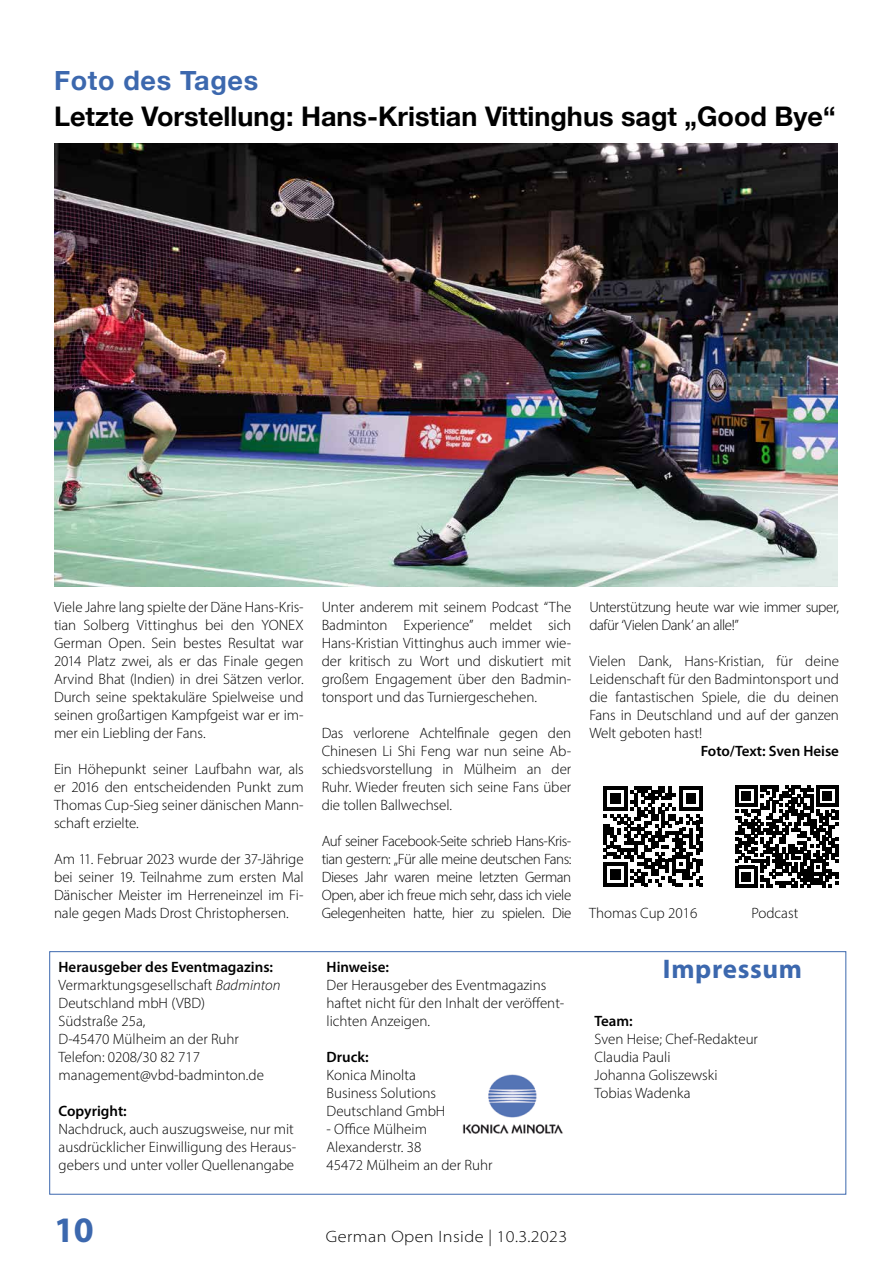
<style>
.page{position:relative;width:893px;height:1263px;background:#fff}
.page>*{position:absolute;margin:0;border:0;box-sizing:border-box;transform-origin:0 0}
.t1{font:700 36px "Myriad Pro";color:#3c68ae}
.t2{font:700 27px "Helvetica Neue";color:#000}
.t3{font:700 27px "Helvetica Neue";letter-spacing:.025em;color:#3c68ae}
.t4{font:700 27px "Myriad Pro";letter-spacing:.025em;color:#3c68ae}
.t5{font:300 semi-expanded 16.5px "Myriad Pro";letter-spacing:.025em;color:#000}
.t6{font:300 15px/18px "Myriad Pro";color:#000;text-align:justify}
.t7{font:600 15px "Myriad Pro";color:#000}
.t8{font:300 15px/18px "Myriad Pro";letter-spacing:-.03em;color:#000}
.s1{font-style:italic}
</style>
<div class="page">
<img style="left:462px;top:1074px;width:101px;height:60px">
<div style="left:49px;top:951px;width:797px;height:243px;border:1px solid #3c68ae"></div>
<svg style="left:603px;top:786px;width:100px;height:100px"></svg>
<img style="left:54px;top:144px;width:783px;height:443px">
<svg style="left:735px;top:785px;width:103px;height:103px"></svg>
<h2 class="t3" style="left:54px;top:59px;width:206px">Foto des Tages</h2>
<h2 class="t2" style="left:54px;top:95px;width:783px">Letzte Vorstellung: Hans-Kristian Vittinghus sagt „Good Bye“</h2>
<p class="t6" style="left:54px;top:598px;width:251px">Viele Jahre lang spielte der Däne Hans-Kris&shy;tian Solberg Vittinghus bei den YONEX German Open. Sein bestes Resultat war 2014 Platz zwei, als er das Finale gegen Arvind Bhat (Indien) in drei Sätzen verlor.<br>Durch seine spektakuläre Spielweise und seinen großartigen Kampfgeist war er im&shy;mer ein Liebling der Fans.</p>
<p class="t6" style="left:54px;top:760px;width:251px">Ein Höhepunkt seiner Laufbahn war, als er 2016 den entscheidenden Punkt zum Thomas Cup-Sieg seiner dänischen Mann&shy;schaft erzielte.</p>
<p class="t6" style="left:54px;top:850px;width:251px">Am 11. Februar 2023 wurde der 37-Jährige bei seiner 19. Teilnahme zum ersten Mal Dänischer Meister im Herreneinzel im Fi&shy;nale gegen Mads Drost Christophersen.</p>
<p class="t6" style="left:322px;top:598px;width:251px">Unter anderem mit seinem Podcast “The Badminton Experience” meldet sich Hans-Kristian Vittinghus auch immer wie&shy;der kritisch zu Wort und diskutiert mit großem Engagement über den Badmin&shy;tonsport und das Turniergeschehen.</p>
<p class="t6" style="left:322px;top:724px;width:251px">Das verlorene Achtelfinale gegen den Chinesen Li Shi Feng war nun seine Ab&shy;schiedsvorstellung in Mülheim an der Ruhr. Wieder freuten sich seine Fans über die tollen Ballwechsel.</p>
<p class="t6" style="left:322px;top:832px;width:251px">Auf seiner Facebook-Seite schrieb Hans-Kris&shy;tian gestern: „Für alle meine deutschen Fans:<br>Dieses Jahr waren meine letzten German Open, aber ich freue mich sehr, dass ich viele Gelegenheiten hatte, hier zu spielen. Die</p>
<p class="t8" style="left:589px;top:598px;width:251px">Unterstützung heute war wie immer super, dafür ‘Vielen Dank’ an alle!”</p>
<p class="t6" style="left:589px;top:652px;width:251px">Vielen Dank, Hans-Kristian, für deine Leidenschaft für den Badmintonsport und die fantastischen Spiele, die du deinen Fans in Deutschland und auf der ganzen Welt geboten hast!</p>
<p class="t7" style="left:701px;top:741px;width:140px">Foto/Text: Sven Heise</p>
<p class="t6" style="left:589px;top:904px;width:110px">Thomas Cup 2016</p>
<p class="t6" style="left:751px;top:904px;width:49px">Podcast</p>
<p class="t7" style="left:59px;top:957px;width:216px">Herausgeber des Eventmagazins:</p>
<h2 class="t4" style="left:663px;top:951px;width:141px">Impressum</h2>
<p class="t6" style="left:59px;top:976px;width:223px;text-align:left">Vermarktungsgesellschaft <span class="s1">Badminton<br></span>Deutschland mbH (VBD)<br>Südstraße 25a,<br>D-45470 Mülheim an der Ruhr<br>Telefon: 0208/30 82 717 management@vbd-badminton.de</p>
<p class="t7" style="left:59px;top:1101px;width:70px">Copyright:</p>
<p class="t6" style="left:59px;top:1120px;width:239px;text-align:left">Nachdruck, auch auszugsweise, nur mit ausdrücklicher Einwilligung des Heraus&shy;gebers und unter voller Quellenangabe</p>
<p class="t7" style="left:327px;top:957px;width:64px">Hinweise:</p>
<p class="t6" style="left:327px;top:976px;width:239px;text-align:left">Der Herausgeber des Eventmagazins haftet nicht für den Inhalt der veröffent&shy;lichten Anzeigen.</p>
<p class="t7" style="left:327px;top:1047px;width:44px">Druck:</p>
<p class="t6" style="left:327px;top:1066px;width:120px;text-align:left">Konica Minolta<br>Business Solutions<br>Deutschland GmbH</p>
<p class="t6" style="left:327px;top:1120px;width:168px;text-align:left">- Office Mülheim<br>Alexanderstr. 38<br>45472 Mülheim an der Ruhr</p>
<p class="t7" style="left:594px;top:1011px;width:40px">Team:</p>
<p class="t6" style="left:594px;top:1030px;width:165px;text-align:left">Sven Heise; Chef-Redakteur<br>Claudia Pauli<br>Johanna Goliszewski<br>Tobias Wadenka</p>
<h1 class="t1" style="left:54px;top:1206px;width:41px">10</h1>
<p class="t5" style="left:326px;top:1226px;width:243px">German Open Inside | 10.3.2023</p>
</div>
